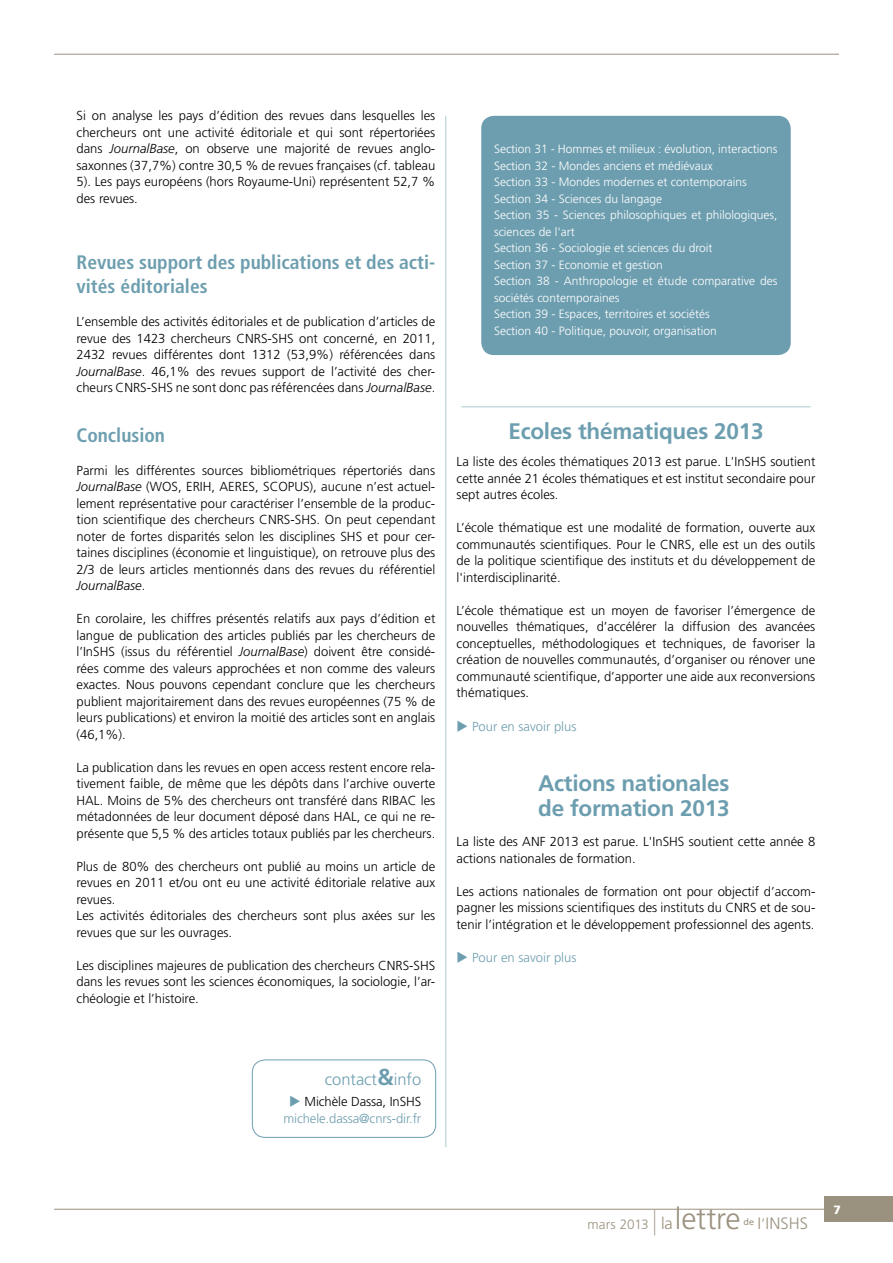
<style>
.page{position:relative;width:893px;height:1263px;background:#fff}
.page>*{position:absolute;margin:0;border:0;box-sizing:border-box;transform-origin:0 0}
.t1{font:700 22.5px/25.5px "Frutiger LT Std";letter-spacing:-.01em;color:#6d9eaf}
.t2{font:700 condensed 19.5px/24.8px "Frutiger LT Std";color:#6d9eaf}
.t3{font:300 16.5px "Frutiger LT Std";color:#6d9eaf}
.t4{font:300 16.5px "Frutiger LT Std";letter-spacing:.005em;color:#9b917f}
.t5{font:300 13.5px "Frutiger LT Std";color:#9b917f}
.t6{font:300 13.05px/16.5px "Frutiger LT Std";color:#000;text-align:justify}
.t7{font:300 13.05px/16.5px "Frutiger LT Std";color:#6d9eaf}
.t8{font:300 12px/16.5px "Frutiger LT Std";color:#fff}
.t9{font:900 12px "Frutiger LT Std";color:#fff}
.s1{font-style:italic}
.s2{font-weight:700;font-size:23.1px}
.s3{color:#000}
.s4{font-size:25.95px}
.s5{font-size:16.5px}
.s6{font-size:30.15px}
.s7{font-size:15px}
</style>
<div class="page">
<hr style="left:54px;top:54px;width:785px;height:1px;background:#9b917f">
<div style="left:825px;top:1196px;width:68px;height:26px;background:#9b917f"></div>
<hr style="left:54px;top:1209px;width:771px;height:1px;background:#9b917f">
<div style="left:252px;top:1060px;width:184px;height:77px;border:1px solid #6d9eaf;border-radius:13px"></div>
<hr style="left:445px;top:116px;width:1px;height:1031px;background:#6d9eaf">
<div style="left:481px;top:116px;width:310px;height:239px;background:#6d9eaf;border-radius:13px"></div>
<hr style="left:461px;top:406px;width:350px;height:1px;background:#6d9eaf">
<p class="t6" style="left:77px;top:107px;width:360px">Si on analyse les pays d’édition des revues dans lesquelles les chercheurs ont une activité éditoriale et qui sont répertoriées dans <span class="s1">JournalBase</span>, on observe une majorité de revues anglo&shy;saxonnes (37,7%) contre 30,5 % de revues françaises (cf. tableau 5). Les pays européens (hors Royaume-Uni) représentent 52,7 % des revues.</p>
<h2 class="t2" style="left:77px;top:249px;width:360px">Revues support des publications et des acti&shy;vités éditoriales</h2>
<p class="t6" style="left:77px;top:314px;width:360px">L’ensemble des activités éditoriales et de publication d’articles de revue des 1423 chercheurs CNRS-SHS</p>
<p class="t6" style="left:77px;top:330px;width:360px;text-indent:223px">ont concerné, en 2011, 2432 revues différentes dont 1312 (53,9%) référencées dans <span class="s1">JournalBase</span>. 46,1% des revues support de l’activité des cher&shy;cheurs CNRS-SHS</p>
<p class="t6" style="left:176px;top:380px;width:261px">ne sont donc pas référencées dans <span class="s1">JournalBase</span>.</p>
<h2 class="t2" style="left:77px;top:423px;width:90px">Conclusion</h2>
<p class="t6" style="left:77px;top:462px;width:360px">Parmi les différentes sources bibliométriques répertoriés dans <span class="s1">JournalBase</span> (WOS, ERIH , AERES, SCOPUS), aucune n’est actuel&shy;lement représentative pour caractériser l’ensemble de la produc&shy;tion scientifique des chercheurs CNRS-SHS . On peut cependant noter de fortes disparités selon les disciplines SHS</p>
<p class="t6" style="left:77px;top:528px;width:360px;text-indent:291px">et pour cer&shy;taines disciplines (économie et linguistique), on retrouve plus des 2/3 de leurs articles mentionnés dans des revues du référentiel <span class="s1">JournalBase</span>.</p>
<p class="t6" style="left:77px;top:611px;width:360px">En corolaire, les chiffres présentés relatifs aux pays d’édition et langue de publication des articles publiés par les chercheurs de l’InSHS</p>
<p class="t6" style="left:77px;top:644px;width:360px;text-indent:45px">(issus du référentiel <span class="s1">JournalBase</span>) doivent être considé&shy;rées comme des valeurs approchées et non comme des valeurs exactes. Nous pouvons cependant conclure que les chercheurs publient majoritairement dans des revues européennes (75 % de leurs publications) et environ la moitié des articles sont en anglais (46,1%).</p>
<p class="t6" style="left:77px;top:759px;width:360px">La publication dans les revues en open access restent encore rela&shy;tivement faible, de même que les dépôts dans l’archive ouverte HAL. Moins de 5% des chercheurs ont transféré dans RIBAC les métadonnées de leur document déposé dans HAL, ce qui ne re&shy;présente que 5,5 % des articles totaux publiés par les chercheurs.</p>
<p class="t6" style="left:77px;top:858px;width:360px;text-align:left">Plus de 80% des chercheurs ont publié au moins un article de revues en 2011 et/ou ont eu une activité éditoriale relative aux revues.<br>Les activités éditoriales des chercheurs sont plus axées sur les revues que sur les ouvrages.</p>
<p class="t6" style="left:77px;top:957px;width:360px;text-align:left">Les disciplines majeures de publication des chercheurs CNRS-SHS dans les revues sont les sciences économiques, la sociologie, l’ar&shy;chéologie et l’histoire.</p>
<p class="t8" style="left:494px;top:141px;width:285px">Section 31 - Hommes et milieux : évolution, interactions Section 32 - Mondes anciens et médiévaux<br>Section 33 - Mondes modernes et contemporains Section 34 - Sciences du langage<br>Section 35 - Sciences philosophiques et philologiques, sciences de l'art<br>Section 36 - Sociologie et sciences du droit<br>Section 37 - Economie et gestion<br>Section 38 - Anthropologie et étude comparative des sociétés contemporaines<br>Section 39 - Espaces, territoires et sociétés<br>Section 40 - Politique, pouvoir, organisation</p>
<h1 class="t1" style="left:508px;top:418px;width:257px">Ecoles thématiques 2013</h1>
<p class="t6" style="left:457px;top:454px;width:296px">La liste des écoles thématiques 2013 est parue. L'InSHS</p>
<p class="t6" style="left:457px;top:454px;width:360px;text-indent:314px">soutient cette année 21 écoles thématiques et est institut secondaire pour sept autres écoles.</p>
<p class="t6" style="left:457px;top:520px;width:360px">L’école thématique est une modalité de formation, ouverte aux communautés scientifiques. Pour le CNRS, elle est un des outils de la politique scientifique des instituts et du développement de l'interdisciplinarité.</p>
<p class="t6" style="left:457px;top:602px;width:360px">L’école thématique est un moyen de favoriser l’émergence de nouvelles thématiques, d’accélérer la diffusion des avancées conceptuelles, méthodologiques et techniques, de favoriser la création de nouvelles communautés, d’organiser ou rénover une communauté scientifique, d’apporter une aide aux reconversions thématiques.</p>
<p class="t7" style="left:457px;top:718px;width:121px">◆ Pour en savoir plus</p>
<h1 class="t1" style="left:538px;top:770px;width:193px">Actions nationales de formation 2013</h1>
<p class="t6" style="left:457px;top:833px;width:214px">La liste des ANF 2013 est parue. L'InSHS</p>
<p class="t6" style="left:689px;top:833px;width:128px">soutient cette année 8</p>
<p class="t6" style="left:457px;top:850px;width:181px">actions nationales de formation.</p>
<p class="t6" style="left:457px;top:883px;width:360px">Les actions nationales de formation ont pour objectif d’accom&shy;pagner les missions scientifiques des instituts du CNRS et de sou&shy;tenir l’intégration et le développement professionnel des agents.</p>
<p class="t7" style="left:457px;top:949px;width:121px">◆ Pour en savoir plus</p>
<p class="t3" style="left:325px;top:1070px;width:98px">contact<span class="s2">&amp;</span>info</p>
<p class="t7" style="left:283px;top:1094px;width:139px;text-indent:6px">◆ <span class="s3">Michèle Dassa, InSHS </span>michele.dassa@cnrs-dir.fr</p>
<p class="t5" style="left:587px;top:1217px;width:155px">mars 2013 <span class="s4">|</span> <span class="s5">la</span> <span class="s6">lettre</span></p>
<p class="t4" style="left:743px;top:1214px;width:66px"><sup>de</sup> i<span class="s7">’</span>inshs</p>
<p class="t9" style="left:833px;top:1202px;width:9px">7</p>
</div>
